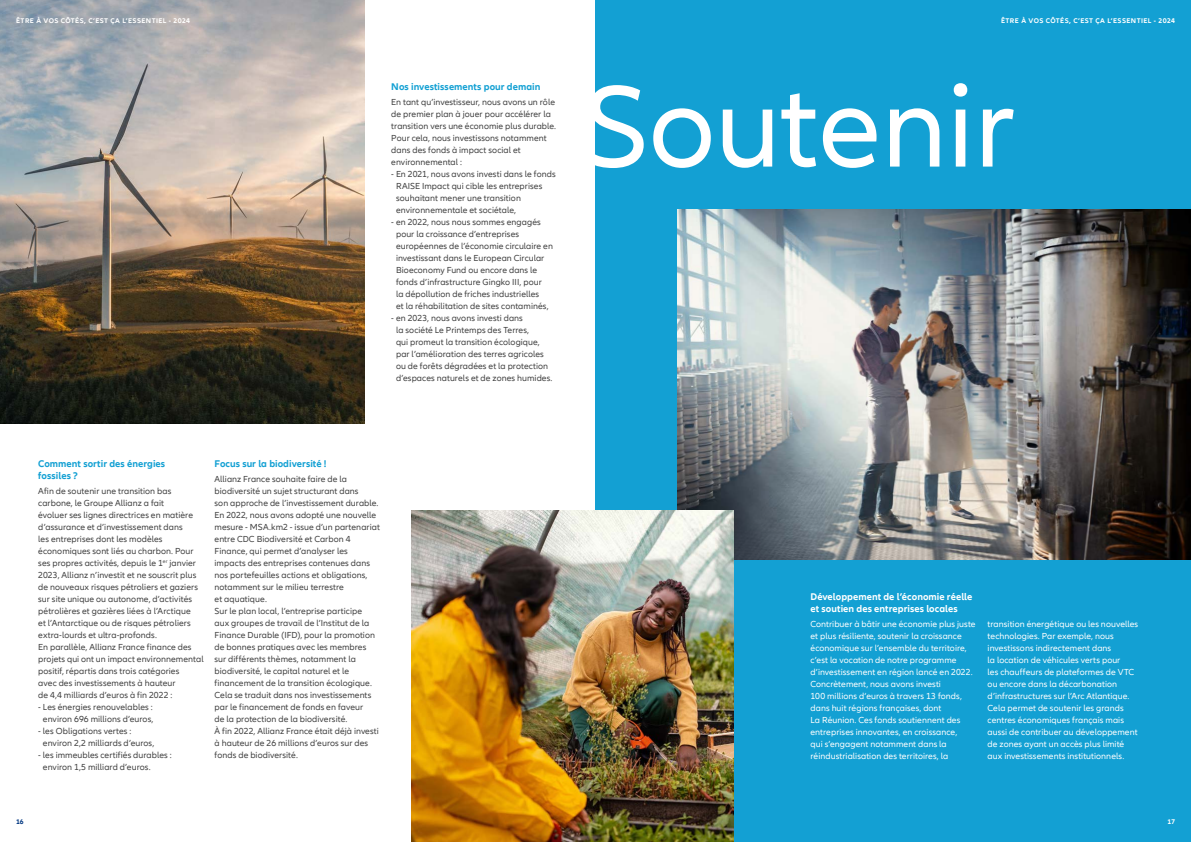
<style>
.page{position:relative;width:1191px;height:842px;background:#fff}
.page>*{position:absolute;margin:0;border:0;box-sizing:border-box;transform-origin:0 0}
.t1{font:120px "Allianz Neo";color:#fff}
.t2{font:700 10px/12px "Allianz Neo";letter-spacing:.005em;color:#13a0d3}
.t3{font:700 10px/12px "Allianz Neo";letter-spacing:.005em;color:#fff}
.t4{font:9px/12px "Allianz Neo";letter-spacing:.01em;color:#414141}
.t5{font:9px/12px "Allianz Neo";letter-spacing:.01em;color:#fff}
.t6{font:700 7px "Allianz Neo";letter-spacing:.06em;color:#fff}
.t7{font:700 7px "Allianz Neo";color:#003781}
</style>
<div class="page">
<img style="left:0;top:0;width:364px;height:423px">
<div style="left:595px;top:0;width:596px;height:842px;background:#13a0d3"></div>
<img style="left:678px;top:209px;width:513px;height:350px">
<img style="left:411px;top:510px;width:322px;height:332px">
<p class="t6" style="left:16px;top:16px;width:175px">ÊTRE À VOS CÔTÉS, C’EST ÇA L’ESSENTIEL - 2024</p>
<p class="t6" style="left:1001px;top:16px;width:175px">ÊTRE À VOS CÔTÉS, C’EST ÇA L’ESSENTIEL - 2024</p>
<p class="t2" style="left:391px;top:81px;width:150px">Nos investissements pour demain</p>
<p class="t4" style="left:391px;top:96px;width:166px">En tant qu’investisseur, nous avons un rôle de premier plan à jouer pour accélérer la transition vers une économie plus durable.<br>Pour cela, nous investissons notamment dans des fonds à impact social et environnemental :</p>
<p class="t4" style="left:396px;top:168px;width:161px;text-indent:-5px">- En 2021, nous avons investi dans le fonds RAISE Impact qui cible les entreprises souhaitant mener une transition environnementale et sociétale,</p>
<p class="t4" style="left:396px;top:216px;width:158px;text-indent:-5px">- en 2022, nous nous sommes engagés pour la croissance d’entreprises européennes de l’économie circulaire en investissant dans le European Circular Bioeconomy Fund ou encore dans le fonds d’infrastructure Gingko III, pour<br>la dépollution de friches industrielles<br>et la réhabilitation de sites contaminés,</p>
<p class="t4" style="left:396px;top:312px;width:158px;text-indent:-5px">- en 2023, nous avons investi dans<br>la société Le Printemps des Terres,<br>qui promeut la transition écologique, par l’amélioration des terres agricoles ou de forêts dégradées et la protection d’espaces naturels et de zones humides.</p>
<h1 class="t1" style="left:583px;top:58px;width:434px">Soutenir</h1>
<p class="t2" style="left:38px;top:458px;width:128px">Comment sortir des énergies fossiles ?</p>
<p class="t4" style="left:38px;top:485px;width:167px">Afin de soutenir une transition bas carbone, le Groupe Allianz a fait<br>évoluer ses lignes directrices en matière d’assurance et d’investissement dans<br>les entreprises dont les modèles économiques sont liés au charbon. Pour ses propres activités, depuis le 1<sup>er</sup> janvier 2023, Allianz n’investit et ne souscrit plus de nouveaux risques pétroliers et gaziers sur site unique ou autonome, d’activités pétrolières et gazières liées à l’Arctique<br>et l’Antarctique ou de risques pétroliers extra-lourds et ultra-profonds.<br>En parallèle, Allianz France finance des projets qui ont un impact environnemental positif, répartis dans trois catégories<br>avec des investissements à hauteur<br>de 4,4 milliards d’euros à fin 2022 :</p>
<p class="t4" style="left:38px;top:701px;width:117px;text-align:center">- Les énergies renouvelables : environ 696 millions d’euros,</p>
<p class="t4" style="left:43px;top:725px;width:113px;text-indent:-5px">- les Obligations vertes : environ 2,2 milliards d’euros,</p>
<p class="t4" style="left:43px;top:749px;width:130px;text-indent:-5px">- les immeubles certifiés durables : environ 1,5 milliard d’euros.</p>
<p class="t2" style="left:214px;top:458px;width:114px">Focus sur la biodiversité !</p>
<p class="t4" style="left:214px;top:473px;width:167px">Allianz France souhaite faire de la biodiversité un sujet structurant dans<br>son approche de l’investissement durable.<br>En 2022, nous avons adopté une nouvelle mesure - MSA.km2 - issue d’un partenariat entre CDC Biodiversité et Carbon 4<br>Finance, qui permet d’analyser les impacts des entreprises contenues dans nos portefeuilles actions et obligations, notamment sur le milieu terrestre<br>et aquatique.<br>Sur le plan local, l’entreprise participe<br>aux groupes de travail de l’Institut de la Finance Durable (IFD), pour la promotion de bonnes pratiques avec les membres sur différents thèmes, notamment la biodiversité, le capital naturel et le financement de la transition écologique.<br>Cela se traduit dans nos investissements par le financement de fonds en faveur<br>de la protection de la biodiversité.<br>À fin 2022, Allianz France était déjà investi à hauteur de 26 millions d’euros sur des fonds de biodiversité.</p>
<p class="t3" style="left:810px;top:591px;width:163px">Développement de l’économie réelle et soutien des entreprises locales</p>
<p class="t5" style="left:810px;top:618px;width:167px">Contribuer à bâtir une économie plus juste et plus résiliente, soutenir la croissance économique sur l’ensemble du territoire, c’est la vocation de notre programme d’investissement en région lancé en 2022.<br>Concrètement, nous avons investi<br>100 millions d‘euros à travers 13 fonds, dans huit régions françaises, dont<br>La Réunion. Ces fonds soutiennent des entreprises innovantes, en croissance,<br>qui s’engagent notamment dans la réindustrialisation des territoires, la</p>
<p class="t5" style="left:987px;top:618px;width:152px">transition énergétique ou les nouvelles technologies. Par exemple, nous investissons indirectement dans<br>la location de véhicules verts pour<br>les chauffeurs de plateformes de VTC ou encore dans la décarbonation d’infrastructures sur l’Arc Atlantique.<br>Cela permet de soutenir les grands centres économiques français mais aussi de contribuer au développement de zones ayant un accès plus limité aux investissements institutionnels.</p>
<p class="t7" style="left:16px;top:817px;width:9px">16</p>
<p class="t6" style="left:1167px;top:817px;width:9px">17</p>
</div>
